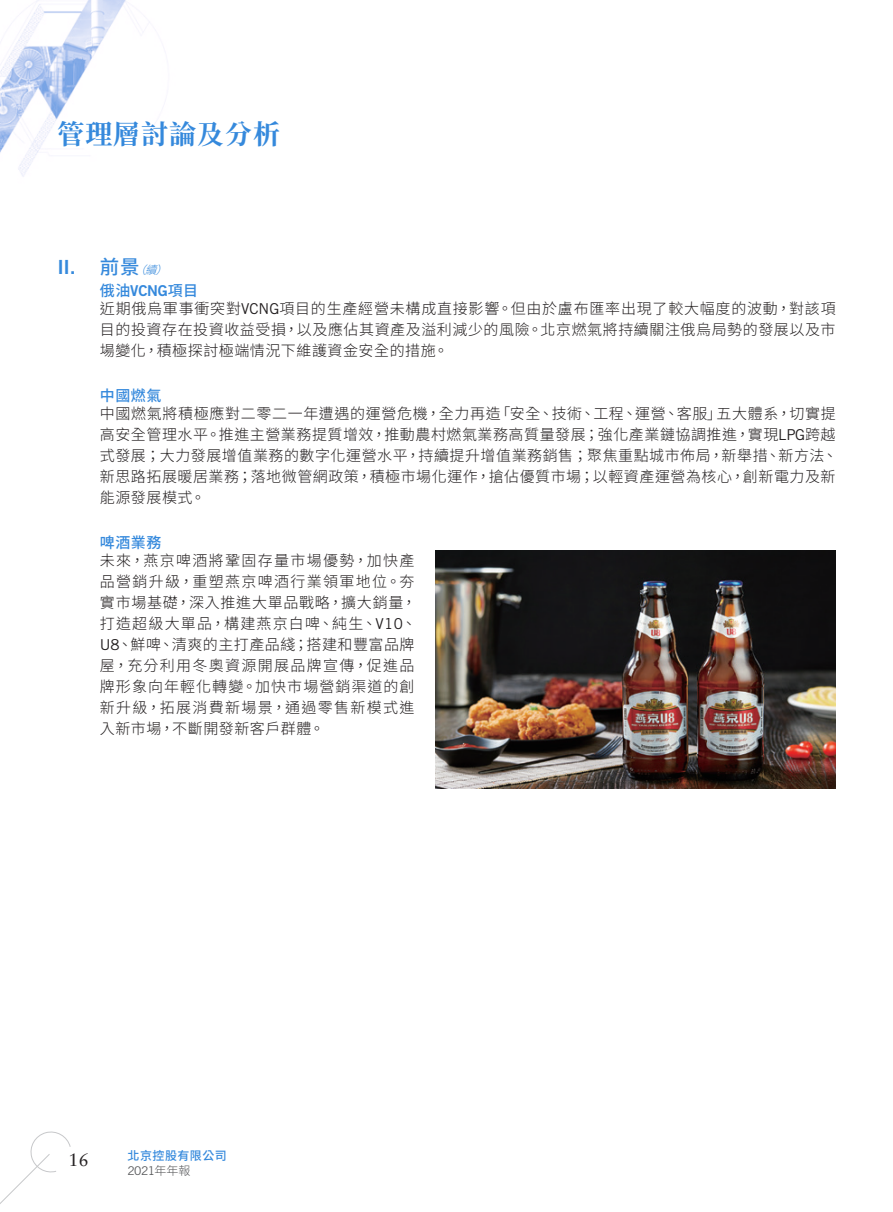
<style>
.page{position:relative;width:893px;height:1212px;background:#fff}
.page>*{position:absolute;margin:0;border:0;box-sizing:border-box;transform-origin:0 0}
.t1{font:700 27px "Source Han Serif TC";letter-spacing:.035em;color:#3589dc}
.Heading_1{font:19.5px "Trade Gothic LT Std Bd 2";color:#3589dc}
.t2{font:18px "Sabon LT Std";color:#231f20}
.Body_Text{font:300 15px/21px "Source Han Sans TC";letter-spacing:.035em;color:#231f20;text-align:justify}
.Body_Text-2{font:300 15px/21px "Source Han Sans TC";letter-spacing:.08em;color:#231f20}
.Heading_2{font:500 15px "Source Han Sans TC";letter-spacing:.035em;color:#3589dc}
.t3{font:500 12px "Source Han Sans TC";letter-spacing:.04em;color:#3589dc}
.t4{font:12px "Trade Gothic LT Std";color:#57585a}
.s1{font-family:"Source Han Sans TC";font-weight:500}
.s2{font-family:"Source Han Sans TC";font-weight:300;font-style:italic;font-size:11.25px}
.s3{font-family:"Trade Gothic LT Std Bd 2";font-weight:400}
.s4{font-family:"Trade Gothic LT Std";font-weight:400}
.s5{font-family:"Source Han Sans TC";font-weight:300}
</style>
<div class="page">
<img style="left:0;top:0;width:126px;height:177px">
<svg style="left:0;top:1131px;width:71px;height:73px"></svg>
<img style="left:436px;top:550px;width:400px;height:238px">
<h1 class="t1" style="left:57px;top:119px;width:224px">管理層討論及分析</h1>
<p class="Heading_1" style="left:57px;top:255px;width:120px">I I. <span class="s1">前景</span><span class="s2">（續）</span></p>
<p class="Heading_2" style="left:100px;top:282px;width:100px">俄油<span class="s3">VCNG</span>項目</p>
<p class="Body_Text" style="left:100px;top:299px;width:737px">近期俄烏軍事衝突對<span class="s4">VCNG</span>項目的生產經營未構成直接影響。但由於盧布匯率出現了較大幅度的波動，對該項目的投資存在投資收益受損，以及應佔其資產及溢利減少的風險。北京燃氣將持續關注俄烏局勢的發展以及市場變化，積極探討極端情況下維護資金安全的措施。</p>
<p class="Heading_2" style="left:100px;top:387px;width:63px">中國燃氣</p>
<p class="Body_Text" style="left:100px;top:404px;width:739px;text-align:left">中國燃氣將積極應對二零二一年遭遇的運營危機，全力再造「安全、技術、工程、運營、客服」五大體系，切實提高安全管理水平。推進主營業務提質增效，推動農村燃氣業務高質量發展；強化產業鏈協調推進，實現<span class="s4">LPG</span>跨越式發展；大力發展增值業務的數字化運營水平，持續提升增值業務銷售；聚焦重點城市佈局，新舉措、新方法、新思路拓展暖居業務；落地微管網政策，積極市場化運作，搶佔優質市場；以輕資產運營為核心，創新電力及新能源發展模式。</p>
<p class="Heading_2" style="left:100px;top:534px;width:63px">啤酒業務</p>
<p class="Body_Text-2" style="left:100px;top:551px;width:318px">未來，燕京啤酒將鞏固存量市場優勢，加快產品營銷升級，重塑燕京啤酒行業領軍地位。夯實市場基礎，深入推進大單品戰略，擴大銷量，打造超級大單品，構建燕京白啤、純生、<span class="s4">V10</span>、<br><span class="s4">U8</span>、鮮啤、清爽的主打產品綫；搭建和豐富品牌屋，充分利用冬奧資源開展品牌宣傳，促進品牌形象向年輕化轉變。加快市場營銷渠道的創新升級，拓展消費新場景，通過零售新模式進入新市場，不斷開發新客戶群體。</p>
<p class="t2" style="left:68px;top:1149px;width:22px">16</p>
<p class="t3" style="left:128px;top:1149px;width:101px">北京控股有限公司</p>
<p class="t4" style="left:128px;top:1164px;width:64px">2021<span class="s5">年年報</span></p>
</div>
